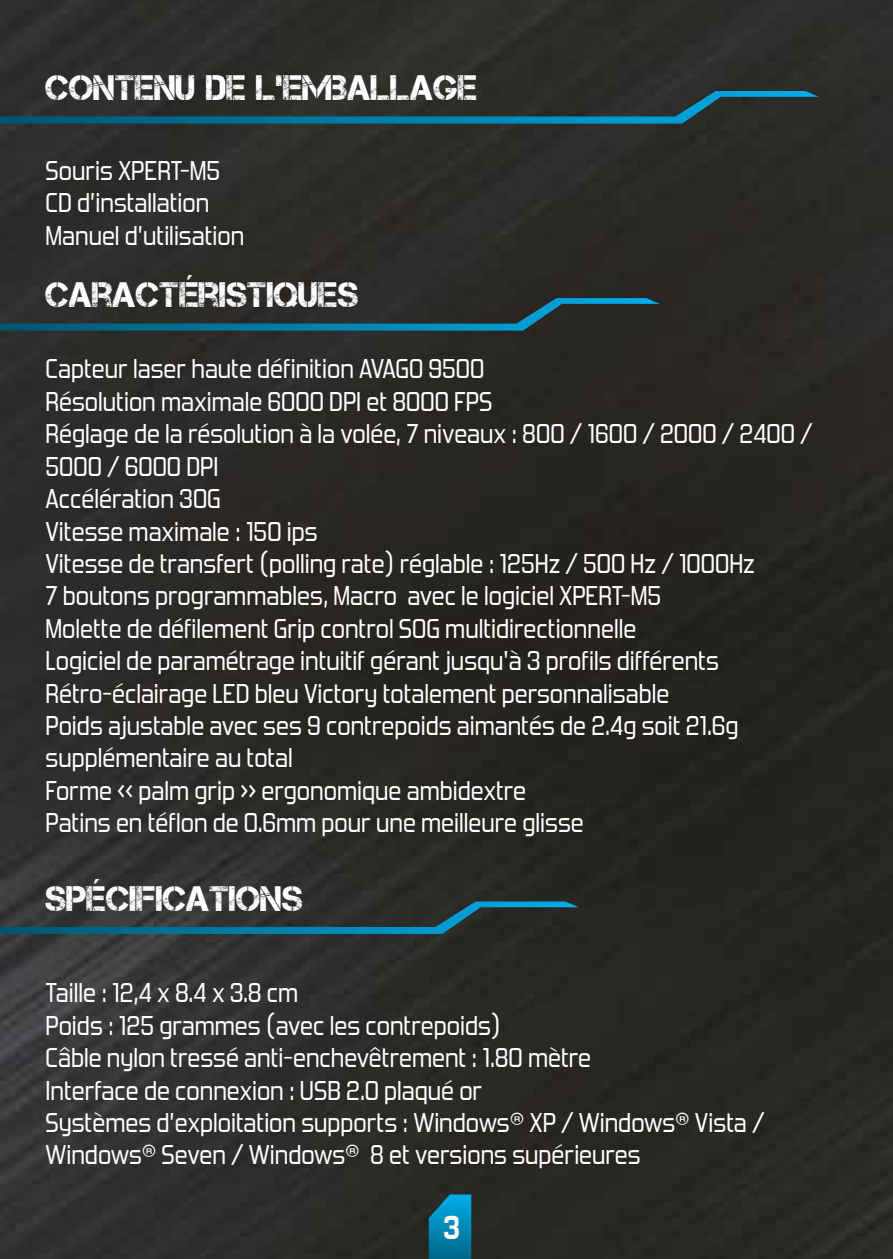
<style>
.page{position:relative;width:893px;height:1259px;background:#fff}
.page>*{position:absolute;margin:0;border:0;box-sizing:border-box;transform-origin:0 0}
.t1{font:35.4px "Captureit";color:#fff}
.t2{font:700 33px "Forgotten Futurist Rg";color:#fff}
.t3{font:27px/32.4px "Forgotten Futurist Rg";color:#fff}
</style>
<div class="page">
<img style="left:0;top:0;width:893px;height:1259px">
<svg style="left:429px;top:1194px;width:42px;height:65px;background:#037ea7"></svg>
<svg style="left:0;top:91px;width:819px;height:33px;background:#233f46"></svg>
<svg style="left:0;top:298px;width:660px;height:33px;background:#213d44"></svg>
<svg style="left:0;top:901px;width:579px;height:33px;background:#254149"></svg>
<h1 class="t1" style="left:45px;top:68px;width:433px">CONTENU DE L’EMBALLAGE</h1>
<p class="t3" style="left:45px;top:154px;width:200px">Souris XPERT-M5<br>CD d’installation<br>Manuel d’utilisation</p>
<h1 class="t1" style="left:45px;top:275px;width:315px">CARACTÉRISTIQUES</h1>
<p class="t3" style="left:45px;top:352px;width:769px">Capteur laser haute définition AVAGO 9500<br>Résolution maximale 6000 DPI et 8000 FPS<br>Réglage de la résolution à la volée, 7 niveaux : 800 / 1600 / 2000 / 2400 / 5000 / 6000 DPI<br>Accélération 30G<br>Vitesse maximale : 150 ips<br>Vitesse de transfert (polling rate) réglable : 125Hz / 500 Hz / 1000Hz<br>7 boutons programmables, Macro avec le logiciel XPERT-M5<br>Molette de défilement Grip control SOG multidirectionnelle<br>Logiciel de paramétrage intuitif gérant jusqu'à 3 profils différents Rétro-éclairage LED bleu Victory totalement personnalisable<br>Poids ajustable avec ses 9 contrepoids aimantés de 2.4g soit 21.6g supplémentaire au total<br>Forme « palm grip » ergonomique ambidextre<br>Patins en téflon de 0.6mm pour une meilleure glisse</p>
<h1 class="t1" style="left:45px;top:878px;width:259px">SPÉCIFICATIONS</h1>
<p class="t3" style="left:45px;top:976px;width:721px">Taille : 12,4 x 8.4 x 3.8 cm<br>Poids : 125 grammes (avec les contrepoids)<br>Câble nylon tressé anti-enchevêtrement : 1.80 mètre<br>Interface de connexion : USB 2.0 plaqué or<br>Systèmes d’exploitation supports : Windows® XP / Windows® Vista / Windows® Seven / Windows® 8 et versions supérieures</p>
<p class="t2" style="left:443px;top:1208px;width:18px">3</p>
</div>
